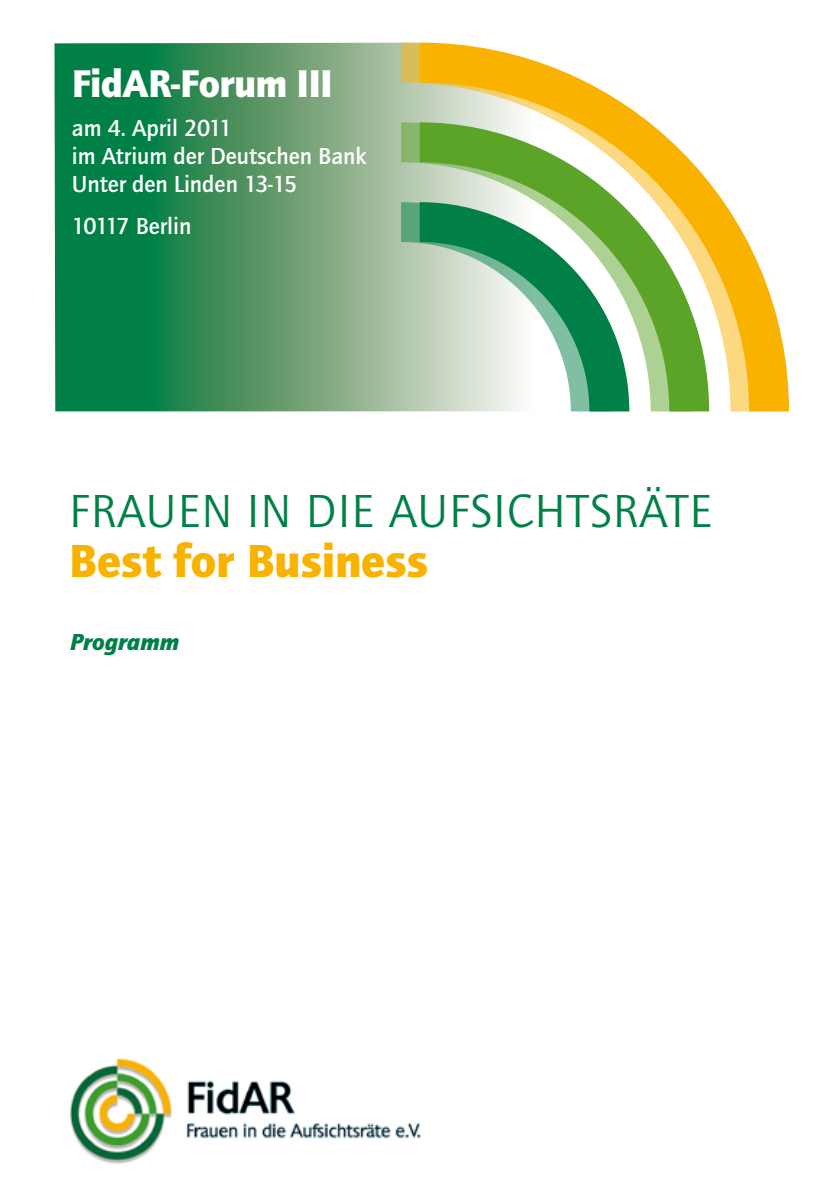
<style>
.page{position:relative;width:840px;height:1191px;background:#fff}
.page>*{position:absolute;margin:0;border:0;box-sizing:border-box;transform-origin:0 0}
.t1{font:48px "Quay Itc T";letter-spacing:.025em;color:#008046}
.t2{font:900 48px "Quay Itc T";letter-spacing:-.005em;color:#f9b200}
.t3{font:900 40px "Quay Itc T";letter-spacing:-.015em;color:#fff}
.t4{font:700 24px/28px "Quay Itc T";color:#fff}
.t5{font:italic 900 24px "Quay Itc T";color:#008046}
</style>
<div class="page">
<svg style="left:54px;top:43px;width:347px;height:368px;background:#479564"></svg>
<svg style="left:770px;top:294px;width:18px;height:117px;fill:#f9b200"></svg>
<svg style="left:401px;top:43px;width:369px;height:368px"></svg>
<img style="left:70px;top:1057px;width:351px;height:107px">
<h2 class="t3" style="left:72px;top:60px;width:262px">FidAR-Forum III</h2>
<p class="t4" style="left:72px;top:114px;width:296px">am 4. April 2011<br>im Atrium der Deutschen Bank<br>Unter den Linden 13-15</p>
<p class="t4" style="left:72px;top:211px;width:121px">10117 Berlin</p>
<h1 class="t1" style="left:69px;top:483px;width:644px">FRAUEN IN DIE AUFSICHTSRÄTE</h1>
<h1 class="t2" style="left:69px;top:533px;width:360px">Best for Business</h1>
<p class="t5" style="left:70px;top:628px;width:111px">Programm</p>
</div>
